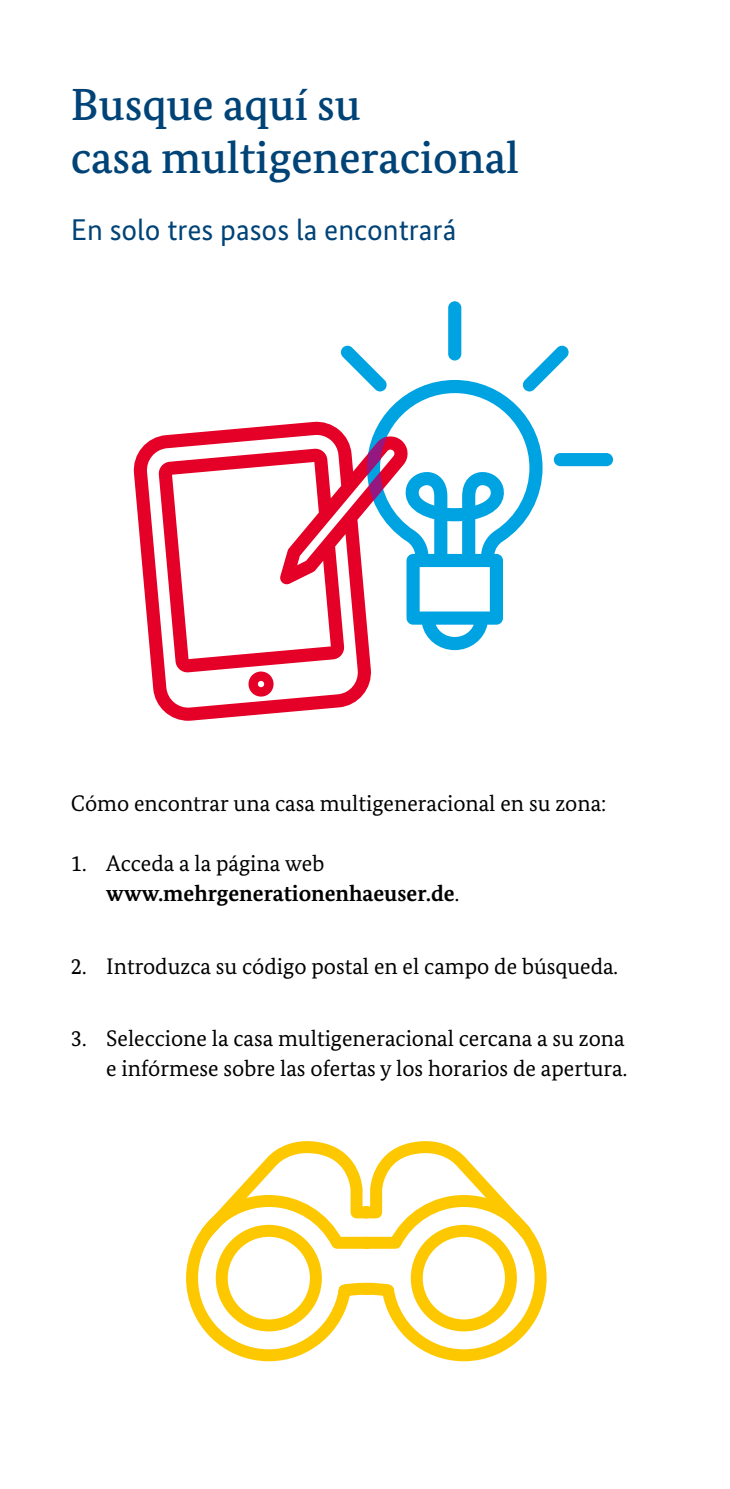
<style>
.page{position:relative;width:730px;height:1489px;background:#fff}
.page>*{position:absolute;margin:0;border:0;box-sizing:border-box;transform-origin:0 0}
.Inhalt_H1{font:500 45px/52.5px "Bundes Serif";color:#004377}
.Inhalt_H2{font:30px "Bundes Sans";color:#004377}
.Inhalt_Fließtext{font:22.5px/30px "Bundes Serif";color:#000;text-align:right}
.t1{font:700 22.5px/30px "Bundes Serif";color:#000}
.s1{font-weight:400}
</style>
<div class="page">
<svg style="left:341px;top:301px;width:272px;height:349px"></svg>
<svg style="left:134px;top:421px;width:276px;height:299px"></svg>
<svg style="left:248px;top:671px;width:26px;height:25px"></svg>
<svg style="left:367px;top:437px;width:20px;height:63px"></svg>
<svg style="left:186px;top:1141px;width:361px;height:220px"></svg>
<h1 class="Inhalt_H1" style="left:71px;top:78px;width:450px">Busque aquí su<br>casa multigeneracional</h1>
<h2 class="Inhalt_H2" style="left:71px;top:211px;width:387px">En solo tres pasos la encontrará</h2>
<p class="Inhalt_Fließtext" style="left:71px;top:788px;width:537px">Cómo encontrar una casa multigeneracional en su zona:</p>
<p class="t1" style="left:106px;top:848px;width:354px;text-indent:-35px"><span class="s1">1. Acceda a la página web </span>www.mehrgenerationenhaeuser.de<span class="s1">.</span></p>
<p class="Inhalt_Fließtext" style="left:71px;top:950px;width:549px">2. Introduzca su código postal en el campo de búsqueda.</p>
<p class="Inhalt_Fließtext" style="left:71px;top:1023px;width:558px">3. Seleccione la casa multigeneracional cercana a su zona e infórmese sobre las ofertas y los horarios de apertura.</p>
</div>
